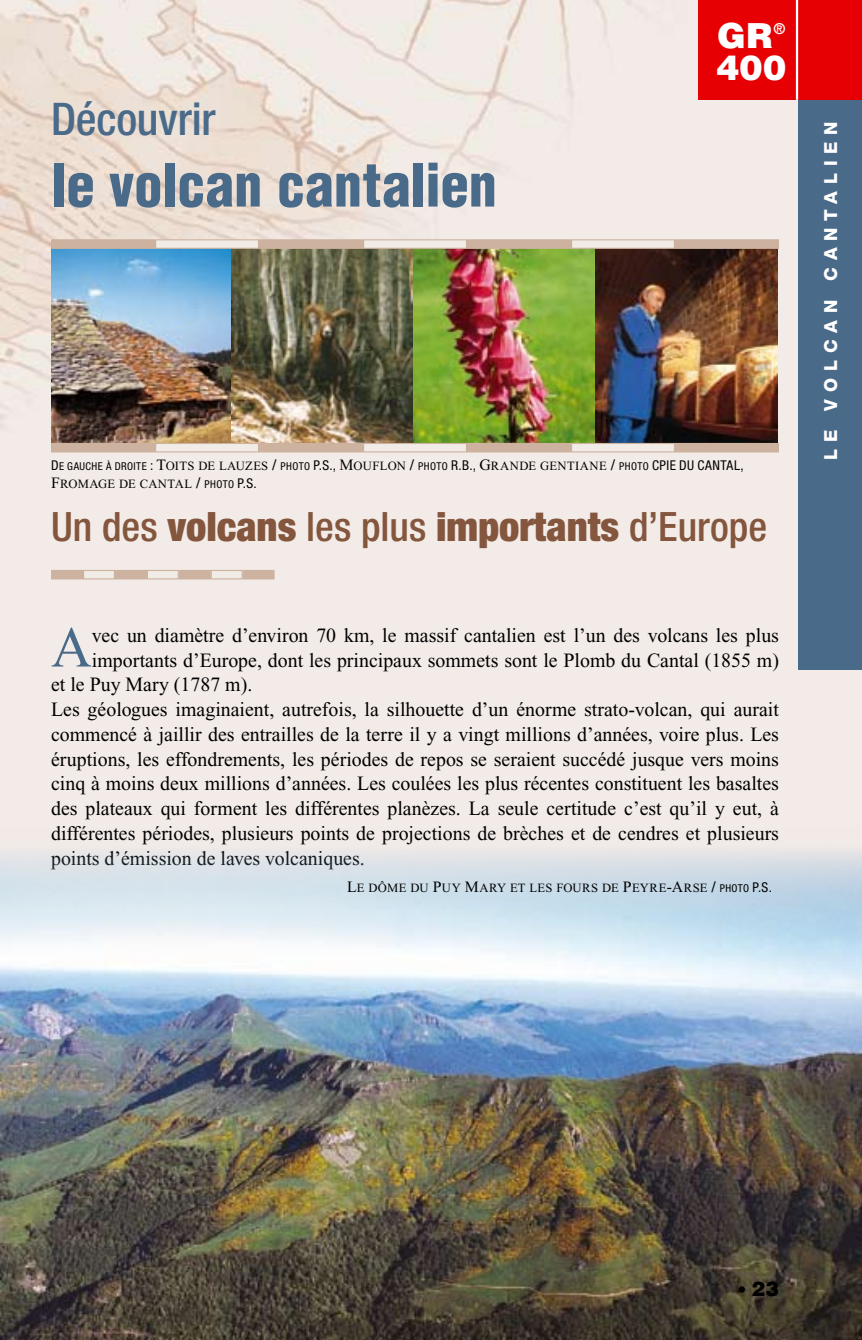
<style>
.page{position:relative;width:862px;height:1340px;background:#fff}
.page>*{position:absolute;margin:0;border:0;box-sizing:border-box;transform-origin:0 0}
.t1{font:900 condensed 58.5px "Helvetica";color:#496a89}
.t2{font:57.6px "Times New Roman";color:#496a89}
.t3{font:500 condensed 45px "Helvetica Neue";letter-spacing:-.005em;color:#496a89}
.t4{font:500 condensed 40.5px "Helvetica Neue";color:#83563d}
.t5{font:900 34.65px "Helvetica";color:#fff}
.t6{font:20.25px "Times New Roman";color:#000}
.t7{font:900 20.25px "Helvetica";color:#000}
.t8{font:800 18px "Helvetica Neue";color:#fff}
.t9{font:500 condensed 15.08px "Helvetica Neue";color:#fff}
.t10{font:condensed 13.5px "Helvetica Neue";letter-spacing:.035em;color:#000}
.t11{font:12.6px "Times New Roman PS SC800";letter-spacing:.02em;color:#000}
.s1{font-family:"Helvetica Neue Condensed SC800";font-size:13.5px}
.s2{font-family:"Helvetica Neue Condensed SC800";font-size:10.8px}
.s3{font-size:15.75px}
.s4{font-family:"Times New Roman PS Bold SC800";font-size:15.75px}
.s5{font-family:"Helvetica Neue";font-stretch:condensed;font-size:13.5px}
.s6{font-weight:900}
.s7{font-family:"Helvetica Neue";font-weight:500;font-stretch:condensed;font-size:18px}
</style>
<div class="page">
<img style="left:0;top:0;width:861px;height:828px">
<img style="left:51px;top:249px;width:180px;height:194px">
<img style="left:231px;top:249px;width:182px;height:194px">
<img style="left:413px;top:249px;width:182px;height:194px">
<img style="left:595px;top:249px;width:182px;height:194px">
<div style="left:51px;top:443px;width:104px;height:9px;background:#ccb29f"></div>
<div style="left:155px;top:443px;width:104px;height:9px;background:#f2ece7;border:1px solid #ccb29f"></div>
<div style="left:259px;top:443px;width:104px;height:9px;background:#ccb29f"></div>
<div style="left:363px;top:443px;width:104px;height:9px;background:#f2ece7;border:1px solid #ccb29f"></div>
<div style="left:467px;top:443px;width:103px;height:9px;background:#ccb29f"></div>
<div style="left:570px;top:443px;width:104px;height:9px;background:#f2ece7;border:1px solid #ccb29f"></div>
<div style="left:674px;top:443px;width:104px;height:9px;background:#ccb29f"></div>
<div style="left:51px;top:239px;width:104px;height:10px;background:#ccb29f;border:1px solid #ccb29f"></div>
<div style="left:155px;top:239px;width:104px;height:10px;background:#f2ece7;border:1px solid #ccb29f"></div>
<div style="left:259px;top:239px;width:104px;height:10px;background:#ccb29f;border:1px solid #ccb29f"></div>
<div style="left:363px;top:239px;width:104px;height:10px;background:#f2ece7;border:1px solid #ccb29f"></div>
<div style="left:467px;top:239px;width:103px;height:10px;background:#ccb29f;border:1px solid #ccb29f"></div>
<div style="left:570px;top:239px;width:104px;height:10px;background:#f2ece7;border:1px solid #ccb29f"></div>
<div style="left:674px;top:239px;width:104px;height:10px;background:#ccb29f;border:1px solid #ccb29f"></div>
<svg style="left:50px;top:569px;width:225px;height:11px;background:#dbc8bb"></svg>
<img style="left:0;top:828px;width:861px;height:511px">
<div style="left:797px;top:0;width:64px;height:670px;background:#496a89"></div>
<div style="left:797px;top:0;width:64px;height:100px;background:#e60004"></div>
<div style="left:698px;top:0;width:99px;height:100px;background:#e60004"></div>
<hr style="left:795px;top:0;width:2px;height:100px;background:#fff">
<h3 class="t3" style="left:51px;top:92px;width:166px">Découvrir</h3>
<h1 class="t1" style="left:51px;top:148px;width:447px">le volcan cantalien</h1>
<h3 class="t5" style="left:716px;top:13px;width:57px">GR</h3>
<p class="t9" style="left:773px;top:20px;width:14px">®</p>
<h3 class="t5" style="left:716px;top:45px;width:71px">400</h3>
<p class="t11" style="left:51px;top:459px;width:608px"><span class="s1">D</span><span class="s2">E GAUCHE À DROITE</span> <span class="s1">:</span> <span class="s3">T</span>OITS DE LAUZES <span class="s4">/</span> <span class="s2">PHOTO</span> <span class="s5">P.S.,</span> <span class="s3">M</span>OUFLON <span class="s4">/</span> <span class="s2">PHOTO</span> <span class="s5">R.B.,</span> <span class="s3">G</span>RANDE GENTIANE <span class="s4">/</span> <span class="s2">PHOTO</span> <span class="s5">CPIE</span></p>
<p class="t10" style="left:678px;top:457px;width:66px">DU CANTAL,</p>
<p class="t11" style="left:51px;top:477px;width:207px"><span class="s3">F</span>ROMAGE DE CANTAL <span class="s4">/</span> <span class="s2">PHOTO</span> <span class="s5">P.S.</span></p>
<h3 class="t4" style="left:51px;top:502px;width:717px">Un des <span class="s6">volcans</span> les plus <span class="s6">importants</span> d’Europe</h3>
<h2 class="t2" style="left:51px;top:616px;width:42px">A</h2>
<p class="t6" style="left:92px;top:624px;width:688px">vec un diamètre d’environ 70 km, le massif cantalien est l’un des volcans les plus</p>
<p class="t6" style="left:92px;top:648px;width:688px">importants d’Europe, dont les principaux sommets sont le Plomb du Cantal (1855 m)</p>
<p class="t6" style="left:51px;top:673px;width:203px">et le Puy Mary (1787 m).</p>
<p class="t6" style="left:51px;top:698px;width:729px">Les géologues imaginaient, autrefois, la silhouette d’un énorme strato-volcan, qui aurait</p>
<p class="t6" style="left:51px;top:723px;width:729px">commencé à jaillir des entrailles de la terre il y a vingt millions d’années, voire plus. Les</p>
<p class="t6" style="left:51px;top:747px;width:729px">éruptions, les effondrements, les périodes de repos se seraient succédé jusque vers moins</p>
<p class="t6" style="left:51px;top:772px;width:729px">cinq à moins deux millions d’années. Les coulées les plus récentes constituent les basaltes</p>
<p class="t6" style="left:51px;top:797px;width:729px">des plateaux qui forment les différentes planèzes. La seule certitude c’est qu’il y eut, à</p>
<p class="t6" style="left:51px;top:822px;width:729px">différentes périodes, plusieurs points de projections de brèches et de cendres et plusieurs</p>
<p class="t6" style="left:51px;top:846px;width:315px">points d’émission de laves volcaniques.</p>
<p class="t11" style="left:347px;top:881px;width:426px"><span class="s3">L</span>E DÔME DU <span class="s3">P</span>UY <span class="s3">M</span>ARY ET LES FOURS DE <span class="s3">P</span>EYRE<span class="s3">-A</span>RSE <span class="s4">/</span> <span class="s2">PHOTO</span> <span class="s5">P.S.</span></p>
<p class="t8" style="left:819px;top:460px;width:338px;rotate:-90deg">Le volcan cantalien</p>
<p class="t7" style="left:737px;top:1275px;width:43px"><span class="s7">•</span> 23</p>
</div>
